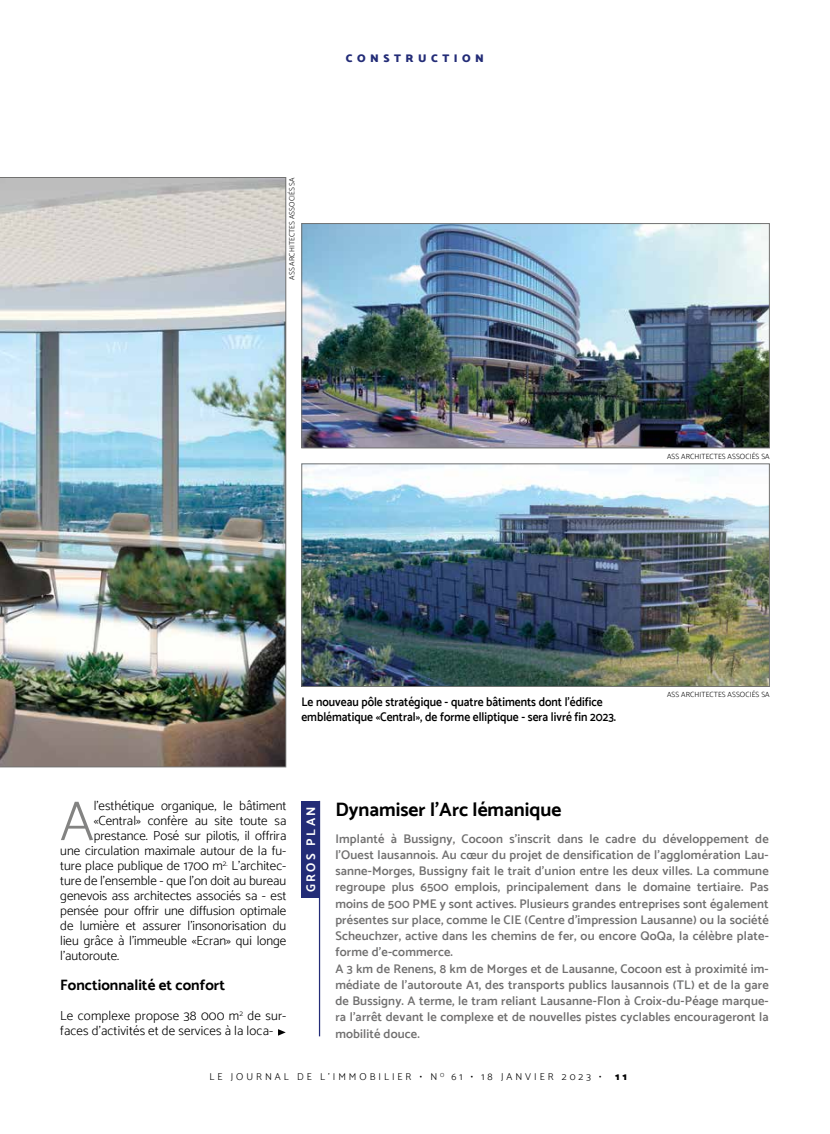
<style>
.page{position:relative;width:830px;height:1134px;background:#fff}
.page>*{position:absolute;margin:0;border:0;box-sizing:border-box;transform-origin:0 0}
.t1{font:300 56.38px "Catamaran";color:#838382}
.t2{font:700 19.38px "Catamaran";color:#000}
.t3{font:700 15px "Catamaran";color:#000}
.t4{font:300 13.12px/15px "Catamaran";color:#000}
.t5{font:600 12.5px/16.2px "Catamaran";letter-spacing:.01em;color:#706f6f}
.t6{font:600 12.5px/15px "Catamaran";color:#000;scale:.92 1}
.t7{font:700 12.5px "Catamaran";letter-spacing:.2em;color:#fff}
.t8{font:900 11.25px "Catamaran";letter-spacing:.4em;color:#232c77}
.t9{font:300 10px "Catamaran";letter-spacing:.3em;color:#000}
.t10{font:900 10px "Catamaran";color:#000}
.t11{font:300 7.5px "Catamaran";letter-spacing:.01em;color:#000}
</style>
<div class="page">
<div style="left:301px;top:801px;width:18px;height:97px;background:#232c77"></div>
<hr style="left:319px;top:801px;width:1px;height:235px;background:#232c77">
<img style="left:0;top:177px;width:286px;height:590px">
<img style="left:303px;top:225px;width:464px;height:221px">
<div style="left:301px;top:223px;width:468px;height:225px;border:1px solid #727271"></div>
<img style="left:303px;top:465px;width:464px;height:220px">
<div style="left:301px;top:463px;width:468px;height:224px;border:1px solid #727271"></div>
<svg style="left:278px;top:1029px;width:7px;height:7px"></svg>
<p class="t11" style="left:287px;top:280px;width:104px;rotate:-90deg">ASS ARCHITECTES ASSOCIÉS SA</p>
<p class="t8" style="left:346px;top:51px;width:139px">CONSTRUCTION</p>
<p class="t11" style="left:666px;top:452px;width:104px">ASS ARCHITECTES ASSOCIÉS SA</p>
<p class="t6" style="left:301px;top:694px;width:343px">Le nouveau pôle stratégique - quatre bâtiments dont l’édifice emblématique «Central», de forme elliptique - sera livré fin 2023.</p>
<p class="t11" style="left:666px;top:690px;width:104px">ASS ARCHITECTES ASSOCIÉS SA</p>
<h1 class="t1" style="left:60px;top:788px;width:35px">A</h1>
<p class="t4" style="left:94px;top:798px;width:194px">l’esthétique organique, le bâtiment</p>
<p class="t4" style="left:94px;top:813px;width:194px">«Central» confère au site toute sa</p>
<p class="t4" style="left:94px;top:828px;width:194px">prestance. Posé sur pilotis, il offrira</p>
<p class="t4" style="left:60px;top:843px;width:227px">une circulation maximale autour de la fu-</p>
<p class="t4" style="left:60px;top:858px;width:227px">ture place publique de 1700 m<sup>2.</sup> L’architec-</p>
<p class="t4" style="left:60px;top:873px;width:227px">ture de l’ensemble - que l’on doit au bureau</p>
<p class="t4" style="left:60px;top:888px;width:227px">genevois ass architectes associés sa - est</p>
<p class="t4" style="left:60px;top:903px;width:227px">pensée pour offrir une diffusion optimale</p>
<p class="t4" style="left:60px;top:918px;width:227px">de lumière et assurer l’insonorisation du</p>
<p class="t4" style="left:60px;top:933px;width:227px">lieu grâce à l’immeuble «Ecran» qui longe</p>
<p class="t4" style="left:60px;top:948px;width:60px">l’autoroute.</p>
<p class="t3" style="left:60px;top:976px;width:166px">Fonctionnalité et confort</p>
<p class="t4" style="left:60px;top:1008px;width:227px">Le complexe propose 38 000 m<sup>2</sup> de sur&shy;faces d’activités et de services à la loca-</p>
<p class="t7" style="left:303px;top:892px;width:88px;rotate:-90deg">GROS PLAN</p>
<h2 class="t2" style="left:335px;top:798px;width:228px">Dynamiser l’Arc lémanique</h2>
<p class="t5" style="left:335px;top:830px;width:434px">Implanté à Bussigny, Cocoon s’inscrit dans le cadre du développement de l’Ouest lausannois. Au cœur du projet de densification de l’agglomération Lau&shy;sanne-Morges, Bussigny fait le trait d’union entre les deux villes. La commune regroupe plus 6500 emplois, principalement dans le domaine tertiaire. Pas moins de 500 PME y sont actives. Plusieurs grandes entreprises sont également présentes sur place, comme le CIE (Centre d’impression Lausanne) ou la société Scheuchzer, active dans les chemins de fer, ou encore QoQa, la célèbre plate&shy;forme d’e-commerce.<br>A 3 km de Renens, 8 km de Morges et de Lausanne, Cocoon est à proximité im&shy;médiate de l’autoroute A1, des transports publics lausannois (TL) et de la gare de Bussigny. A terme, le tram reliant Lausanne-Flon à Croix-du-Péage marque&shy;ra l’arrêt devant le complexe et de nouvelles pistes cyclables encourageront la mobilité douce.</p>
<p class="t9" style="left:209px;top:1071px;width:393px">LE JOURNAL DE L’IMMOBILIER • N <sup>O</sup> 61 • 18 JANVIER 2023 •</p>
<p class="t10" style="left:615px;top:1071px;width:13px">1 1</p>
</div>
